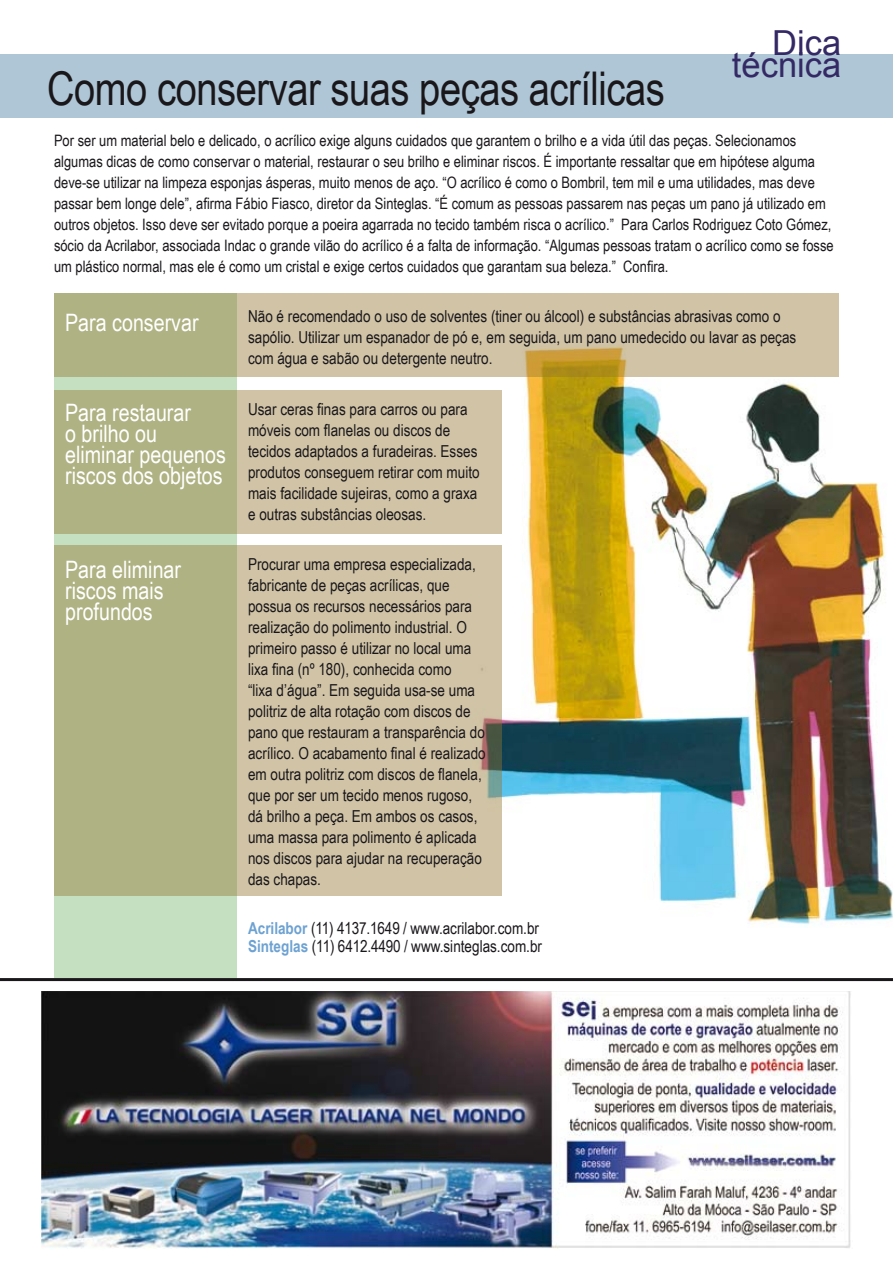
<style>
.page{position:relative;width:893px;height:1263px;background:#fff}
.page>*{position:absolute;margin:0;border:0;box-sizing:border-box;transform-origin:0 0}
.t1{font:46.5px "Arial Narrow";letter-spacing:-.01em;color:#1a171b}
.t2{font:34.5px "Arial";color:#342965}
.t3{font:24px/21px "Arial Narrow";color:#fff}
.t4{font:16.5px/21px "Arial Narrow";color:#1a171b}
.t5{font:15.75px/21px "Arial Narrow";color:#1a171b}
.s1{font-weight:700;color:#6da2d2}
</style>
<div class="page">
<img style="left:502px;top:377px;width:391px;height:549px">
<div style="left:54px;top:293px;width:182px;height:685px;background:#c4e0c0"></div>
<svg style="left:54px;top:545px;width:448px;height:351px;fill:#d1c4a6"></svg>
<svg style="left:54px;top:390px;width:448px;height:144px;fill:#d1c4a6"></svg>
<svg style="left:54px;top:293px;width:785px;height:84px;fill:#d1c4a6"></svg>
<div style="left:0;top:55px;width:893px;height:63px;background:#aec6d6"></div>
<img style="left:41px;top:991px;width:810px;height:258px">
<hr style="left:0;top:978px;width:893px;height:3px;background:#1a171b">
<h2 class="t2" style="left:772px;top:20px;width:70px">Dica</h2>
<h2 class="t2" style="left:732px;top:43px;width:111px">técnica</h2>
<h1 class="t1" style="left:47px;top:54px;width:619px">Como conservar suas peças acrílicas</h1>
<p class="t5" style="left:54px;top:129px;width:781px">Por ser um material belo e delicado, o acrílico exige alguns cuidados que garantem o brilho e a vida útil das peças. Selecionamos algumas dicas de como conservar o material, restaurar o seu brilho e eliminar riscos. É importante ressaltar que em hipótese alguma deve-se utilizar na limpeza esponjas ásperas, muito menos de aço. “O acrílico é como o Bombril, tem mil e uma utilidades, mas deve passar bem longe dele”, afirma Fábio Fiasco, diretor da Sinteglas. “É comum as pessoas passarem nas peças um pano já utilizado em outros objetos. Isso deve ser evitado porque a poeira agarrada no tecido também risca o acrílico.” Para Carlos Rodriguez Coto Gómez, sócio da Acrilabor, associada Indac o grande vilão do acrílico é a falta de informação. “Algumas pessoas tratam o acrílico como se fosse um plástico normal, mas ele é como um cristal e exige certos cuidados que garantam sua beleza.” Confira.</p>
<p class="t4" style="left:248px;top:305px;width:550px">Não é recomendado o uso de solventes (tiner ou álcool) e substâncias abrasivas como o sapólio. Utilizar um espanador de pó e, em seguida, um pano umedecido ou lavar as peças com água e sabão ou detergente neutro.</p>
<h3 class="t3" style="left:65px;top:311px;width:135px">Para conservar</h3>
<h3 class="t3" style="left:65px;top:401px;width:162px">Para restaurar<br>o brilho ou eliminar pequenos riscos dos objetos</h3>
<p class="t4" style="left:248px;top:398px;width:233px">Usar ceras finas para carros ou para móveis com flanelas ou discos de tecidos adaptados a furadeiras. Esses produtos conseguem retirar com muito mais facilidade sujeiras, como a graxa e outras substâncias oleosas.</p>
<h3 class="t3" style="left:65px;top:558px;width:117px">Para eliminar riscos mais profundos</h3>
<p class="t4" style="left:248px;top:553px;width:239px">Procurar uma empresa especializada, fabricante de peças acrílicas, que possua os recursos necessários para realização do polimento industrial. O primeiro passo é utilizar no local uma lixa fina (nº 180), conhecida como<br>“lixa d’água”. Em seguida usa-se uma politriz de alta rotação com discos de pano que restauram a transparência do acrílico. O acabamento final é realizado em outra politriz com discos de flanela, que por ser um tecido menos rugoso, dá brilho a peça. Em ambos os casos, uma massa para polimento é aplicada nos discos para ajudar na recuperação das chapas.</p>
<p class="t4" style="left:248px;top:918px;width:295px;line-height:18px"><span class="s1">Acrilabor</span> (11) 4137.1649 / www.acrilabor.com.br<br><span class="s1">Sinteglas</span> (11) 6412.4490 / www.sinteglas.com.br</p>
</div>
